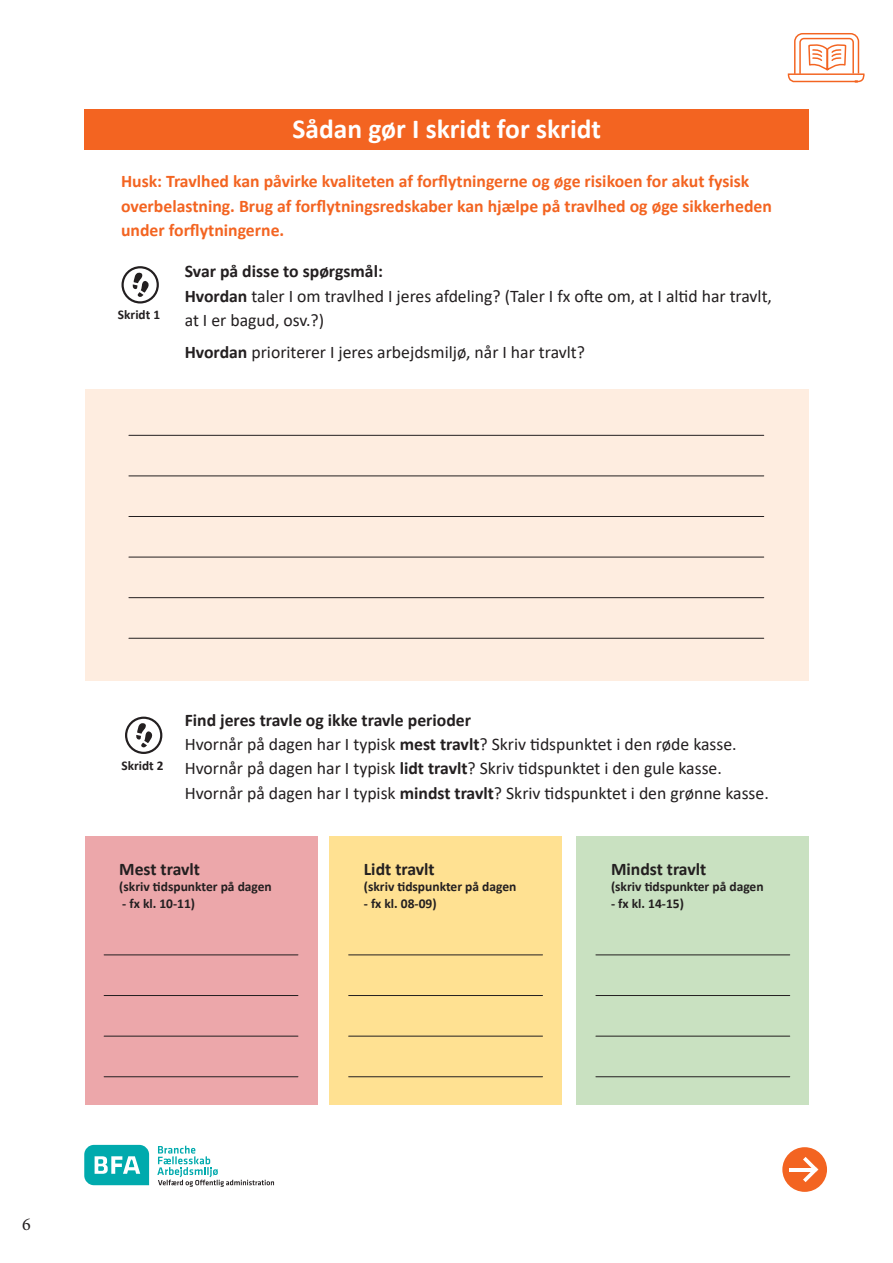
<style>
.page{position:relative;width:893px;height:1263px;background:#fff}
.page>*{position:absolute;margin:0;border:0;box-sizing:border-box;transform-origin:0 0}
.t1{font:700 27.45px "Calibri";color:#fff}
.t2{font:18px "Minion Pro";color:#231f20}
.t3{font:17.7px/24.3px "Calibri";color:#231f20}
.t4{font:700 17.7px/24.3px "Calibri";color:#f36421}
.t5{font:700 17.7px "Calibri";color:#231f20}
.t6{font:700 13.5px "Calibri";color:#231f20}
.t7{font:700 13.35px "Calibri";color:#231f20}
.s1{font-weight:700}
</style>
<div class="page">
<div style="left:85px;top:109px;width:724px;height:41px;background:#f36421"></div>
<div style="left:782px;top:1147px;width:45px;height:45px;background:#f36421;border-radius:50%"></div>
<hr style="left:789px;top:1168px;width:24px;height:3px;background:#fff">
<svg style="left:803px;top:1157px;width:15px;height:25px"></svg>
<div style="left:85px;top:389px;width:724px;height:292px;background:#feede0"></div>
<div style="left:85px;top:836px;width:232px;height:268px;background:#eca7aa"></div>
<div style="left:329px;top:836px;width:233px;height:268px;background:#ffe192"></div>
<div style="left:577px;top:836px;width:232px;height:268px;background:#c9e1c1"></div>
<hr style="left:129px;top:476px;width:635px;height:1px;background:#231f20">
<hr style="left:104px;top:995px;width:194px;height:1px;background:#231f20">
<hr style="left:349px;top:995px;width:193px;height:1px;background:#231f20">
<hr style="left:596px;top:995px;width:194px;height:1px;background:#231f20">
<hr style="left:129px;top:557px;width:635px;height:1px;background:#231f20">
<hr style="left:104px;top:1076px;width:194px;height:1px;background:#231f20">
<hr style="left:349px;top:1076px;width:193px;height:1px;background:#231f20">
<hr style="left:596px;top:1076px;width:194px;height:1px;background:#231f20">
<hr style="left:129px;top:638px;width:635px;height:1px;background:#231f20">
<hr style="left:129px;top:435px;width:635px;height:1px;background:#231f20">
<hr style="left:104px;top:955px;width:194px;height:1px;background:#231f20">
<hr style="left:349px;top:955px;width:193px;height:1px;background:#231f20">
<hr style="left:596px;top:955px;width:194px;height:1px;background:#231f20">
<hr style="left:129px;top:516px;width:635px;height:1px;background:#231f20">
<hr style="left:104px;top:1036px;width:194px;height:1px;background:#231f20">
<hr style="left:349px;top:1036px;width:193px;height:1px;background:#231f20">
<hr style="left:596px;top:1036px;width:194px;height:1px;background:#231f20">
<hr style="left:129px;top:597px;width:635px;height:1px;background:#231f20">
<div style="left:121px;top:266px;width:38px;height:37px;border:2px solid #231f20;border-radius:50%"></div>
<svg style="left:132px;top:270px;width:21px;height:28px"></svg>
<div style="left:125px;top:717px;width:37px;height:37px;border:2px solid #231f20;border-radius:50%"></div>
<svg style="left:135px;top:721px;width:21px;height:28px"></svg>
<svg style="left:787px;top:33px;width:78px;height:50px"></svg>
<svg style="left:84px;top:1145px;width:65px;height:40px;background:#31babc"></svg>
<svg style="left:157px;top:1145px;width:117px;height:42px"></svg>
<p class="t1" style="left:292px;top:109px;width:310px">Sådan gør I skridt for skridt</p>
<p class="t4" style="left:121px;top:169px;width:652px">Husk: Travlhed kan påvirke kvaliteten af forflytningerne og øge risikoen for akut fysisk overbelastning. Brug af forflytningsredskaber kan hjælpe på travlhed og øge sikkerheden under forflytningerne.</p>
<p class="t7" style="left:118px;top:305px;width:44px">Skridt 1</p>
<p class="t5" style="left:185px;top:259px;width:200px">Svar på disse to spørgsmål:</p>
<p class="t3" style="left:185px;top:283px;width:589px"><span class="s1">Hvordan</span> taler I om travlhed I jeres afdeling? (Taler I fx ofte om, at I altid har travlt, at I er bagud, osv.?)</p>
<p class="t3" style="left:185px;top:340px;width:402px"><span class="s1">Hvordan</span> prioriterer I jeres arbejdsmiljø, når I har travlt?</p>
<p class="t7" style="left:121px;top:756px;width:44px">Skridt 2</p>
<p class="t5" style="left:185px;top:707px;width:288px">Find jeres travle og ikke travle perioder</p>
<p class="t3" style="left:185px;top:732px;width:553px">Hvornår på dagen har I typisk <span class="s1">mest travlt</span>? Skriv tidspunktet i den røde kasse.</p>
<p class="t3" style="left:185px;top:756px;width:539px">Hvornår på dagen har I typisk <span class="s1">lidt travlt</span>? Skriv tidspunktet i den gule kasse.</p>
<p class="t3" style="left:185px;top:780px;width:586px">Hvornår på dagen har I typisk <span class="s1">mindst travlt</span>? Skriv tidspunktet i den grønne kasse.</p>
<p class="t5" style="left:119px;top:856px;width:82px">Mest travlt</p>
<p class="t6" style="left:119px;top:877px;width:154px">(skriv tidspunkter på dagen</p>
<p class="t6" style="left:122px;top:894px;width:74px">- fx kl. 10-11)</p>
<p class="t5" style="left:364px;top:856px;width:72px">Lidt travlt</p>
<p class="t6" style="left:364px;top:877px;width:154px">(skriv tidspunkter på dagen</p>
<p class="t6" style="left:364px;top:894px;width:74px">- fx kl. 08-09)</p>
<p class="t5" style="left:611px;top:856px;width:97px">Mindst travlt</p>
<p class="t6" style="left:611px;top:877px;width:154px">(skriv tidspunkter på dagen</p>
<p class="t6" style="left:611px;top:894px;width:74px">- fx kl. 14-15)</p>
<p class="t2" style="left:22px;top:1212px;width:10px">6</p>
</div>
